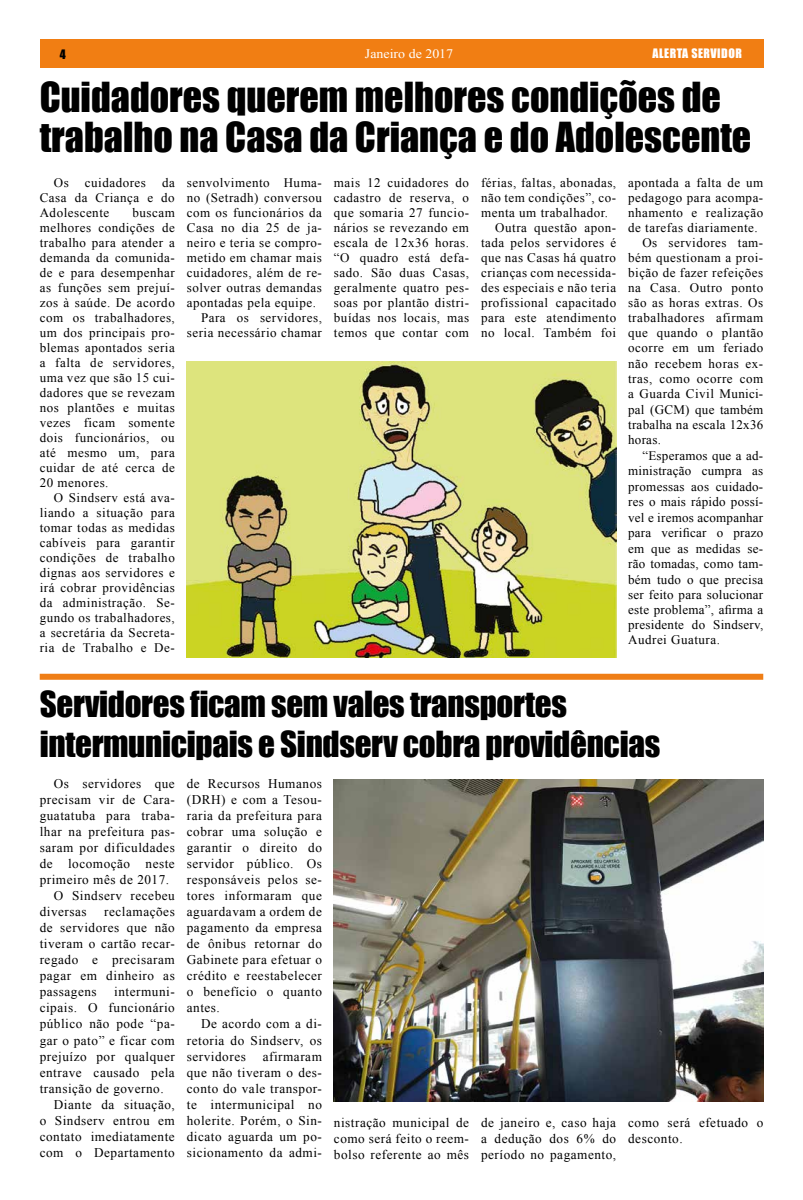
<style>
.page{position:relative;width:803px;height:1200px;background:#fff}
.page>*{position:absolute;margin:0;border:0;box-sizing:border-box;transform-origin:0 0}
.t1{font:38px/40px "Impact";color:#000}
.t2{font:33px/40px "Impact";letter-spacing:-.01em;color:#000}
.t3{font:13.2px/16px "Times New Roman";letter-spacing:.04em;color:#000;text-align:justify}
.t4{font:13px/15px "Times New Roman";letter-spacing:.04em;color:#000;text-align:justify}
.t5{font:13px "Times New Roman";letter-spacing:.02em;color:#000}
.t6{font:13px "Times New Roman";color:#fff;scale:1.07 1}
.t7{font:12px "Impact";letter-spacing:.04em;color:#fff}
.t8{font:12px "Impact";color:#000}
</style>
<div class="page">
<div style="left:40px;top:40px;width:723px;height:28px;background:#f17e13"></div>
<img style="left:187px;top:361px;width:429px;height:296px">
<div style="left:40px;top:673px;width:723px;height:6px;background:#ef7e16"></div>
<img style="left:334px;top:779px;width:429px;height:321px">
<p class="t8" style="left:60px;top:45px;width:7px">4</p>
<p class="t6" style="left:365px;top:45px;width:84px">Janeiro de 2017</p>
<p class="t7" style="left:652px;top:44px;width:91px">ALERTA SERVIDOR</p>
<h1 class="t1" style="left:40px;top:76px;width:712px">Cuidadores querem melhores condições de trabalho na Casa da Criança e do Adolescente</h1>
<p class="t4" style="left:40px;top:175px;width:136px;text-indent:14px">Os cuidadores da Casa da Criança e do Adolescente</p>
<p class="t4" style="left:40px;top:205px;width:136px;text-indent:93px">buscam melhores condições de trabalho para atender a demanda da comunida&shy;de e para desempenhar as funções sem prejuí&shy;zos à saúde. De acordo com os trabalhadores, um dos principais pro&shy;blemas apontados seria a falta de servidores, uma vez que são 15 cui&shy;dadores que se revezam nos plantões e muitas vezes ficam somente dois funcionários, ou até mesmo um, para cuidar de até cerca de 20 menores.</p>
<p class="t4" style="left:40px;top:490px;width:136px;text-indent:14px">O Sindserv está ava&shy;liando a situação para tomar todas as medidas cabíveis para garantir condições de trabalho dignas aos servidores e irá cobrar providências da administração. Se&shy;gundo os trabalhadores, a secretária da Secreta&shy;ria de Trabalho e De-</p>
<p class="t4" style="left:187px;top:175px;width:136px">senvolvimento Huma-</p>
<p class="t4" style="left:187px;top:190px;width:136px">no (Setradh) conversou</p>
<p class="t4" style="left:187px;top:205px;width:136px">com os funcionários da</p>
<p class="t4" style="left:187px;top:220px;width:136px">Casa no dia 25 de ja-</p>
<p class="t4" style="left:187px;top:235px;width:136px">neiro e teria se compro-</p>
<p class="t4" style="left:187px;top:250px;width:137px">metido em chamar mais</p>
<p class="t4" style="left:187px;top:265px;width:136px">cuidadores, além de re-</p>
<p class="t4" style="left:187px;top:280px;width:136px">solver outras demandas</p>
<p class="t4" style="left:187px;top:295px;width:130px">apontadas pela equipe.</p>
<p class="t4" style="left:201px;top:310px;width:122px">Para os servidores,</p>
<p class="t4" style="left:187px;top:325px;width:136px">seria necessário chamar</p>
<p class="t4" style="left:334px;top:175px;width:136px">mais 12 cuidadores do cadastro de reserva, o que somaria 27 funcio&shy;nários se revezando em escala de 12x36 horas. “O quadro está defa&shy;sado. São duas Casas, geralmente quatro pes&shy;soas por plantão distri&shy;buídas nos locais, mas temos que contar com</p>
<p class="t4" style="left:481px;top:175px;width:136px">férias, faltas, abonadas,</p>
<p class="t4" style="left:481px;top:190px;width:136px">não tem condições”, co-</p>
<p class="t4" style="left:481px;top:205px;width:129px">menta um trabalhador.</p>
<p class="t4" style="left:495px;top:220px;width:122px">Outra questão apon-</p>
<p class="t4" style="left:481px;top:235px;width:136px">tada pelos servidores é</p>
<p class="t4" style="left:481px;top:250px;width:136px">que nas Casas há quatro</p>
<p class="t4" style="left:481px;top:265px;width:136px">crianças com necessida-</p>
<p class="t4" style="left:481px;top:280px;width:136px">des especiais e não teria</p>
<p class="t4" style="left:481px;top:295px;width:136px">profissional capacitado</p>
<p class="t4" style="left:481px;top:310px;width:136px">para este atendimento</p>
<p class="t4" style="left:481px;top:325px;width:136px">no local. Também foi</p>
<p class="t4" style="left:628px;top:175px;width:137px">apontada a falta de um</p>
<p class="t4" style="left:628px;top:190px;width:136px">pedagogo para acompa-</p>
<p class="t4" style="left:628px;top:205px;width:137px">nhamento e realização</p>
<p class="t4" style="left:628px;top:220px;width:131px">de tarefas diariamente.</p>
<p class="t4" style="left:642px;top:235px;width:122px">Os servidores tam-</p>
<p class="t4" style="left:628px;top:250px;width:136px">bém questionam a proi-</p>
<p class="t4" style="left:628px;top:265px;width:136px">bição de fazer refeições</p>
<p class="t4" style="left:628px;top:280px;width:136px">na Casa. Outro ponto</p>
<p class="t4" style="left:628px;top:295px;width:136px">são as horas extras. Os</p>
<p class="t4" style="left:628px;top:310px;width:136px">trabalhadores afirmam</p>
<p class="t4" style="left:628px;top:325px;width:136px">que quando o plantão</p>
<p class="t4" style="left:628px;top:340px;width:136px">ocorre em um feriado</p>
<p class="t4" style="left:628px;top:355px;width:136px">não recebem horas ex-</p>
<p class="t4" style="left:628px;top:371px;width:136px">tras, como ocorre com</p>
<p class="t4" style="left:628px;top:386px;width:136px">a Guarda Civil Munici-</p>
<p class="t5" style="left:628px;top:400px;width:136px">pal (GCM) que também</p>
<p class="t5" style="left:628px;top:415px;width:136px">trabalha na escala 12x36</p>
<p class="t4" style="left:628px;top:432px;width:34px">horas.</p>
<p class="t5" style="left:642px;top:446px;width:122px">“Esperamos que a ad-</p>
<p class="t5" style="left:628px;top:462px;width:136px">ministração cumpra as</p>
<p class="t5" style="left:628px;top:477px;width:136px">promessas aos cuidado-</p>
<p class="t5" style="left:628px;top:493px;width:136px">res o mais rápido possí-</p>
<p class="t5" style="left:628px;top:508px;width:136px">vel e iremos acompanhar</p>
<p class="t5" style="left:628px;top:524px;width:136px">para verificar o prazo</p>
<p class="t5" style="left:628px;top:539px;width:136px">em que as medidas se-</p>
<p class="t5" style="left:628px;top:555px;width:136px">rão tomadas, como tam-</p>
<p class="t5" style="left:628px;top:570px;width:136px">bém tudo o que precisa</p>
<p class="t5" style="left:628px;top:586px;width:136px">ser feito para solucionar</p>
<p class="t5" style="left:628px;top:601px;width:136px">este problema”, afirma a</p>
<p class="t5" style="left:628px;top:616px;width:136px">presidente do Sindserv,</p>
<p class="t4" style="left:628px;top:632px;width:93px">Audrei Guatura.</p>
<h2 class="t2" style="left:40px;top:683px;width:621px">Servidores ficam sem vales transportes intermunicipais e Sindserv cobra providências</h2>
<p class="t3" style="left:54px;top:775px;width:122px">Os servidores que</p>
<p class="t3" style="left:40px;top:791px;width:136px">precisam vir de Cara-</p>
<p class="t3" style="left:40px;top:807px;width:136px">guatatuba para traba-</p>
<p class="t3" style="left:40px;top:823px;width:136px">lhar na prefeitura pas-</p>
<p class="t3" style="left:40px;top:839px;width:136px">saram por dificuldades</p>
<p class="t3" style="left:40px;top:855px;width:136px">de locomoção neste</p>
<p class="t3" style="left:40px;top:871px;width:131px">primeiro mês de 2017.</p>
<p class="t3" style="left:54px;top:887px;width:122px">O Sindserv recebeu</p>
<p class="t3" style="left:40px;top:903px;width:48px">diversas</p>
<p class="t3" style="left:40px;top:903px;width:136px;text-indent:64px">reclamações de servidores que não tiveram o cartão recar&shy;regado e precisaram pagar em dinheiro as passagens</p>
<p class="t3" style="left:114px;top:983px;width:62px">intermuni-</p>
<p class="t3" style="left:40px;top:999px;width:136px">cipais. O funcionário</p>
<p class="t3" style="left:40px;top:1015px;width:136px">público não pode “pa-</p>
<p class="t3" style="left:40px;top:1031px;width:136px">gar o pato” e ficar com</p>
<p class="t3" style="left:40px;top:1047px;width:136px">prejuízo por qualquer</p>
<p class="t3" style="left:40px;top:1063px;width:136px">entrave causado pela</p>
<p class="t3" style="left:40px;top:1079px;width:125px">transição de governo.</p>
<p class="t3" style="left:54px;top:1095px;width:122px">Diante da situação,</p>
<p class="t3" style="left:40px;top:1111px;width:136px">o Sindserv entrou em</p>
<p class="t3" style="left:40px;top:1127px;width:136px">contato imediatamente</p>
<p class="t3" style="left:40px;top:1143px;width:136px">com o Departamento</p>
<p class="t3" style="left:187px;top:775px;width:136px">de Recursos Humanos (DRH) e com a Tesou&shy;raria da prefeitura para cobrar uma solução e garantir o direito do servidor público. Os responsáveis pelos se&shy;tores informaram que aguardavam a ordem de pagamento da empresa de ônibus retornar do Gabinete para efetuar o crédito e reestabelecer o benefício o quanto antes.</p>
<p class="t3" style="left:187px;top:1015px;width:136px;text-indent:14px">De acordo com a di&shy;retoria do Sindserv, os servidores</p>
<p class="t3" style="left:187px;top:1047px;width:136px;text-indent:76px">afirmaram que não tiveram o des&shy;conto do vale transpor&shy;te intermunicipal no holerite. Porém, o Sin&shy;dicato aguarda um po&shy;sicionamento da admi-</p>
<p class="t3" style="left:334px;top:1113px;width:136px">nistração municipal de como será feito o reem&shy;bolso referente ao mês</p>
<p class="t3" style="left:481px;top:1113px;width:136px">de janeiro e, caso haja a dedução dos 6% do período no pagamento,</p>
<p class="t3" style="left:628px;top:1113px;width:136px">como será efetuado o desconto.</p>
</div>
